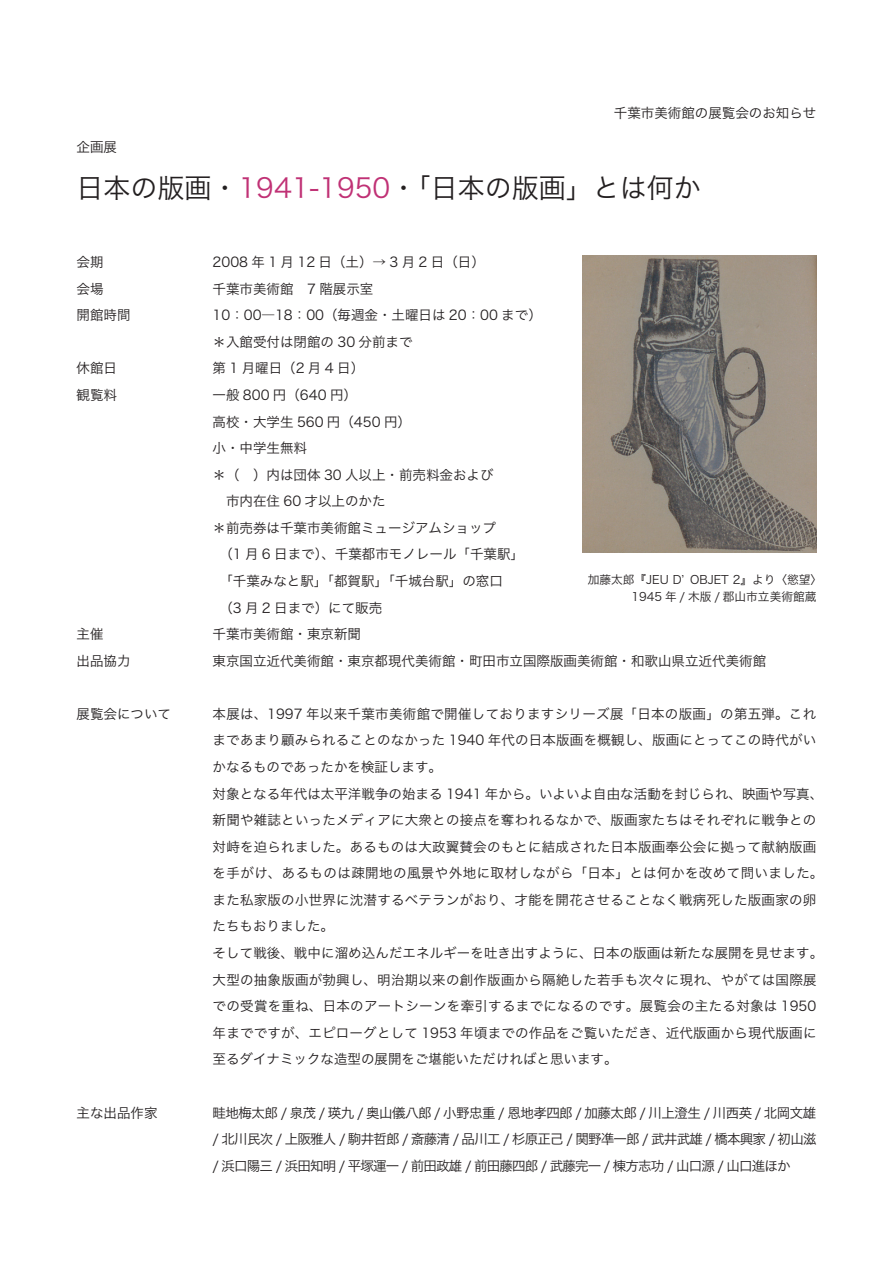
<style>
.page{position:relative;width:893px;height:1263px;background:#fff}
.page>*{position:absolute;margin:0;border:0;box-sizing:border-box;transform-origin:0 0}
.t1{font:27px "Hira Kaku Pro W3";color:#231f20}
.t2{font:13.5px/26.5px "Hira Kaku Pro W3";letter-spacing:.005em;color:#231f20}
.t3{font:11.7px/17px "Hira Kaku Pro W3";color:#231f20}
.s1{color:#c03175}
</style>
<div class="page">
<img style="left:583px;top:255px;width:233px;height:298px">
<p class="t2" style="left:614px;top:99px;width:204px">千葉市美術館の展覧会のお知らせ</p>
<p class="t2" style="left:77px;top:133px;width:42px">企画展</p>
<h1 class="t1" style="left:77px;top:164px;width:626px">日本の版画・<span class="s1">1941-1950</span>・「日本の版画」とは何か</h1>
<p class="t2" style="left:77px;top:248px;width:55px">会期<br>会場<br>開館時間</p>
<p class="t2" style="left:77px;top:354px;width:42px">休館日観覧料</p>
<p class="t2" style="left:77px;top:620px;width:55px">主催<br>出品協力</p>
<p class="t2" style="left:77px;top:699px;width:96px">展覧会について</p>
<p class="t2" style="left:77px;top:1098px;width:82px">主な出品作家</p>
<p class="t2" style="left:213px;top:248px;width:555px">2008 年 1 月 12 日（土）→ 3 月 2 日（日(<br>千葉市美術館　7 階展示室<br>10：00―18：00（毎週金・土曜日は 20：00 まで(<br>＊入館受付は閉館の 30 分前まで<br>第 1 月曜日（2 月 4 日(<br>一般 800 円（640 円(<br>高校・大学生 560 円（450 円(<br>小・中学生無料<br>＊（　）内は団体 30 人以上・前売料金および<br>　市内在住 60 才以上のかた<br>＊前売券は千葉市美術館ミュージアムショップ<br>　（1 月 6 日まで）、千葉都市モノレール「千葉駅「<br>　「千葉みなと駅」「都賀駅」「千城台駅」の窓口<br>　（3 月 2 日まで）にて販売<br>千葉市美術館・東京新聞<br>東京国立近代美術館・東京都現代美術館・町田市立国際版画美術館・和歌山県立近代美術館</p>
<p class="t3" style="left:631px;top:571px;width:187px;text-indent:-44px">加藤太郎『JEU D’<br>1945 年 / 木版 / 郡山市立美術館蔵</p>
<p class="t3" style="left:690px;top:571px;width:134px">OBJET 2』より〈慾望〈</p>
<p class="t2" style="left:213px;top:699px;width:612px">本展は、1997 年以来千葉市美術館で開催しておりますシリーズ展「日本の版画」の第五弾。これまであまり顧みられることのなかった 1940 年代の日本版画を概観し、版画にとってこの時代がいかなるものであったかを検証します。<br>対象となる年代は太平洋戦争の始まる 1941 年から。いよいよ自由な活動を封じられ、映画や写真、新聞や雑誌といったメディアに大衆との接点を奪われるなかで、版画家たちはそれぞれに戦争との対峙を迫られました。あるものは大政翼賛会のもとに結成された日本版画奉公会に拠って献納版画を手がけ、あるものは疎開地の風景や外地に取材しながら「日本」とは何かを改めて問いました。また私家版の小世界に沈潜するベテランがおり、才能を開花させることなく戦病死した版画家の卵たちもおりました。<br>そして戦後、戦中に溜め込んだエネルギーを吐き出すように、日本の版画は新たな展開を見せます。大型の抽象版画が勃興し、明治期以来の創作版画から隔絶した若手も次々に現れ、やがては国際展での受賞を重ね、日本のアートシーンを牽引するまでになるのです。展覧会の主たる対象は 1950年までですが、エピローグとして 1953 年頃までの作品をご覧いただき、近代版画から現代版画に至るダイナミックな造型の展開をご堪能いただければと思います。</p>
<p class="t2" style="left:213px;top:1098px;width:605px;text-align:justify">畦地梅太郎 / 泉茂 / 瑛九 / 奥山儀八郎 / 小野忠重 / 恩地孝四郎 / 加藤太郎 / 川上澄生 / 川西英 / 北岡文雄/ 北川民次 / 上阪雅人 / 駒井哲郎 / 斎藤清 / 品川工 / 杉原正己 / 関野凖一郎 / 武井武雄 / 橋本興家 / 初山滋/ 浜口陽三 / 浜田知明 / 平塚運一 / 前田政雄 / 前田藤四郎 / 武藤完一 / 棟方志功 / 山口源 / 山口進ほか</p>
</div>
